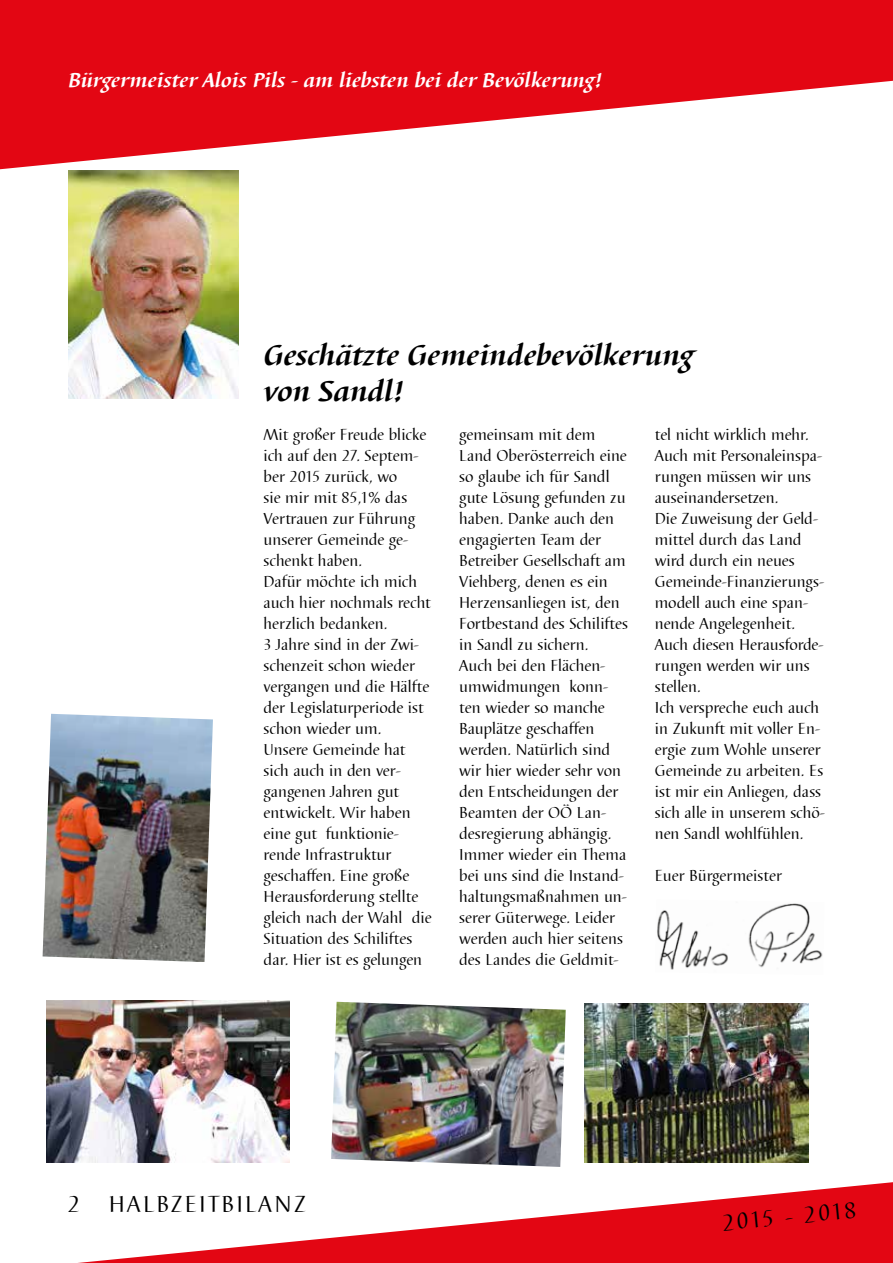
<style>
.page{position:relative;width:893px;height:1263px;background:#fff}
.page>*{position:absolute;margin:0;border:0;box-sizing:border-box;transform-origin:0 0}
.t1{font:italic 700 30px/36px "Barbedor";color:#000}
.t2{font:24px "Barbedor";letter-spacing:.1em;color:#000}
.t3{font:italic 700 21px "Barbedor";color:#fff}
.t4{font:16.5px/21px "Barbedor";color:#000}
</style>
<div class="page">
<svg style="left:46px;top:1093px;width:847px;height:170px"></svg>
<svg style="left:0;top:0;width:893px;height:169px;fill:#e30613"></svg>
<img style="left:68px;top:170px;width:170px;height:228px">
<img style="left:657px;top:903px;width:166px;height:67px">
<img style="left:331px;top:1002px;width:235px;height:165px">
<img style="left:43px;top:714px;width:170px;height:248px">
<img style="left:585px;top:1003px;width:224px;height:160px">
<img style="left:46px;top:1000px;width:243px;height:162px">
<p class="t3" style="left:68px;top:68px;width:536px">Bürgermeister Alois Pils - am liebsten bei der Bevölkerung!</p>
<h1 class="t1" style="left:264px;top:338px;width:432px">Geschätzte Gemeindebevölkerung von Sandl!</h1>
<p class="t4" style="left:264px;top:424px;width:170px">Mit großer Freude blicke ich auf den 27. Septem&shy;ber 2015 zurück, wo<br>sie mir mit 85,1% das<br>Vertrauen zur Führung unserer Gemeinde ge&shy;schenkt haben.<br>Dafür möchte ich mich auch hier nochmals recht herzlich bedanken.<br>3 Jahre sind in der Zwi&shy;schenzeit schon wieder vergangen und die Hälfte der Legislaturperiode ist schon wieder um.<br>Unsere Gemeinde hat sich auch in den ver&shy;gangenen Jahren gut entwickelt. Wir haben eine gut funktionie&shy;rende Infrastruktur geschaffen. Eine große<br>Herausforderung stellte gleich nach der Wahl die<br>Situation des Schiliftes dar. Hier ist es gelungen</p>
<p class="t4" style="left:459px;top:424px;width:170px">gemeinsam mit dem<br>Land Oberösterreich eine so glaube ich für Sandl gute Lösung gefunden zu haben. Danke auch den engagierten Team der<br>Betreiber Gesellschaft am<br>Viehberg, denen es ein<br>Herzensanliegen ist, den<br>Fortbestand des Schiliftes in Sandl zu sichern.<br>Auch bei den Flächen&shy;umwidmungen konn&shy;ten wieder so manche<br>Bauplätze geschaffen werden. Natürlich sind wir hier wieder sehr von den Entscheidungen der<br>Beamten der OÖ Lan&shy;desregierung abhängig.<br>Immer wieder ein Thema bei uns sind die Instand&shy;haltungsmaßnahmen un&shy;serer Güterwege. Leider werden auch hier seitens des Landes die Geldmit-</p>
<p class="t4" style="left:655px;top:424px;width:172px">tel nicht wirklich mehr.<br>Auch mit Personaleinspa&shy;rungen müssen wir uns auseinandersetzen.<br>Die Zuweisung der Geld&shy;mittel durch das Land wird durch ein neues<br>Gemeinde-Finanzierungs&shy;modell auch eine span&shy;nende Angelegenheit.<br>Auch diesen Herausforde&shy;rungen werden wir uns stellen.<br>Ich verspreche euch auch in Zukunft mit voller En&shy;ergie zum Wohle unserer<br>Gemeinde zu arbeiten. Es ist mir ein Anliegen, dass sich alle in unserem schö&shy;nen Sandl wohlfühlen.</p>
<p class="t4" style="left:655px;top:865px;width:129px">Euer Bürgermeister</p>
<h2 class="t2" style="left:68px;top:1191px;width:239px">2 HALBZEITBILANZ</h2>
<h2 class="t2" style="left:721px;top:1209px;width:136px;rotate:-5deg">2015 - 2018</h2>
</div>
